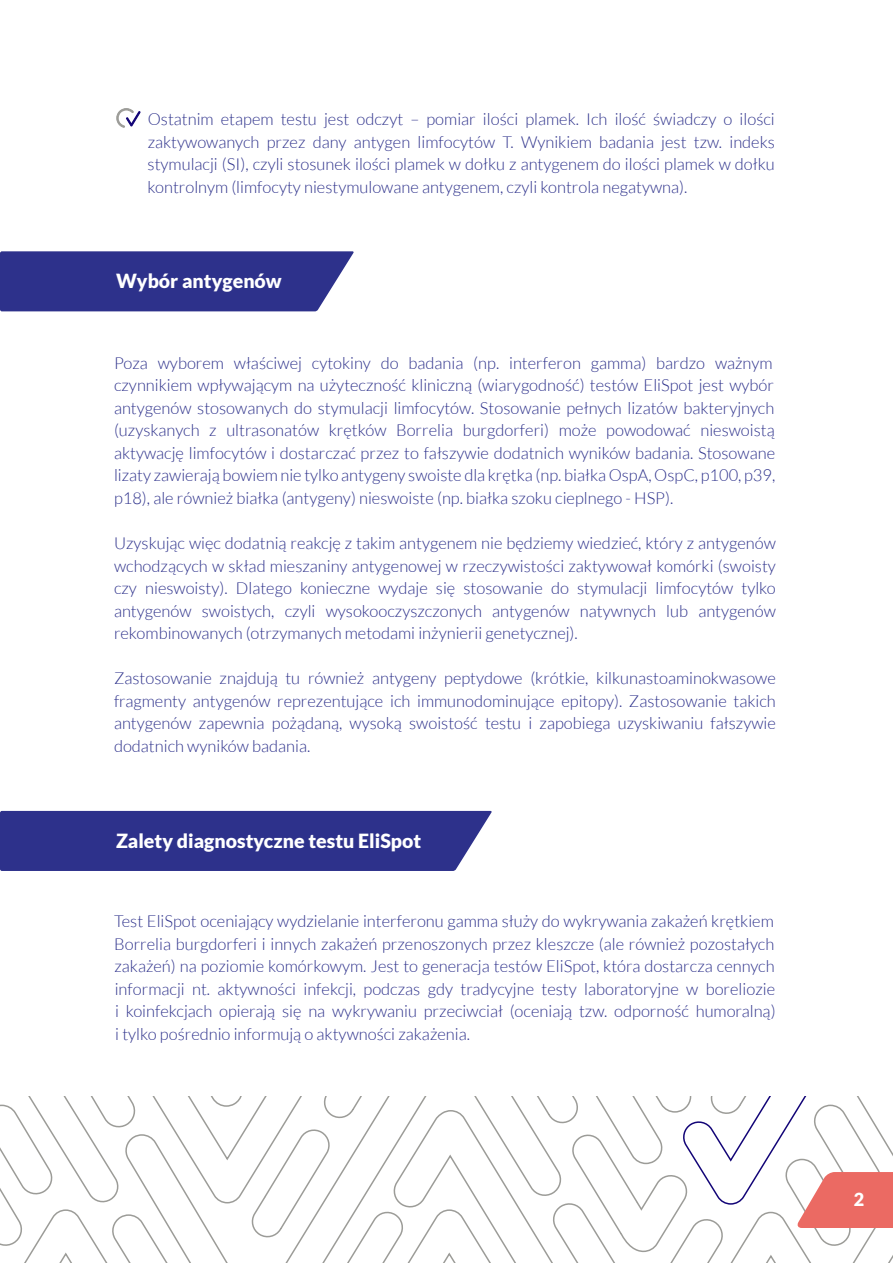
<style>
.page{position:relative;width:893px;height:1263px;background:#fff}
.page>*{position:absolute;margin:0;border:0;box-sizing:border-box;transform-origin:0 0}
.t1{font:900 19.5px "Lato";color:#fff}
.t2{font:900 18px "Lato";color:#fff}
.t3{font:300 16.5px/22.5px "Lato";color:#2d318b;text-align:justify}
</style>
<div class="page">
<div style="left:0;top:811px;width:492px;height:60px;background:#2d318b"></div>
<svg style="left:116px;top:108px;width:25px;height:20px"></svg>
<div style="left:0;top:251px;width:354px;height:60px;background:#2d318b"></div>
<svg style="left:0;top:1096px;width:893px;height:167px"></svg>
<p class="t3" style="left:148px;top:108px;width:629px">Ostatnim etapem testu jest odczyt – pomiar ilości plamek. Ich ilość świadczy o ilości zaktywowanych przez dany antygen limfocytów T. Wynikiem badania jest tzw. indeks stymulacji (SI), czyli stosunek ilości plamek w dołku z antygenem do ilości plamek w dołku kontrolnym (limfocyty niestymulowane antygenem, czyli kontrola negatywna).</p>
<p class="t1" style="left:116px;top:269px;width:167px">Wybór antygenów</p>
<p class="t3" style="left:114px;top:352px;width:663px;text-align:left">Poza wyborem właściwej cytokiny do badania (np. interferon gamma) bardzo ważnym czynnikiem wpływającym na użyteczność kliniczną (wiarygodność) testów EliSpot jest wybór antygenów stosowanych do stymulacji limfocytów. Stosowanie pełnych lizatów bakteryjnych (uzyskanych z ultrasonatów krętków Borrelia burgdorferi) może powodować nieswoistą aktywację limfocytów i dostarczać przez to fałszywie dodatnich wyników badania. Stosowane lizaty zawierają bowiem nie tylko antygeny swoiste dla krętka (np. białka OspA, OspC, p100, p39, p18), ale również białka (antygeny) nieswoiste (np. białka szoku cieplnego - HSP).</p>
<p class="t3" style="left:114px;top:532px;width:663px">Uzyskując więc dodatnią reakcję z takim antygenem nie będziemy wiedzieć, który z antygenów wchodzących w skład mieszaniny antygenowej w rzeczywistości zaktywował komórki (swoisty czy nieswoisty). Dlatego konieczne wydaje się stosowanie do stymulacji limfocytów tylko antygenów swoistych, czyli wysokooczyszczonych antygenów natywnych lub antygenów rekombinowanych (otrzymanych metodami inżynierii genetycznej).</p>
<p class="t3" style="left:114px;top:667px;width:663px">Zastosowanie znajdują tu również antygeny peptydowe (krótkie, kilkunastoaminokwasowe fragmenty antygenów reprezentujące ich immunodominujące epitopy). Zastosowanie takich antygenów zapewnia pożądaną, wysoką swoistość testu i zapobiega uzyskiwaniu fałszywie dodatnich wyników badania.</p>
<p class="t1" style="left:116px;top:829px;width:307px">Zalety diagnostyczne testu EliSpot</p>
<p class="t3" style="left:114px;top:910px;width:663px">Test EliSpot oceniający wydzielanie interferonu gamma służy do wykrywania zakażeń krętkiem Borrelia burgdorferi i innych zakażeń przenoszonych przez kleszcze (ale również pozostałych zakażeń) na poziomie komórkowym. Jest to generacja testów EliSpot, która dostarcza cennych informacji nt. aktywności infekcji, podczas gdy tradycyjne testy laboratoryjne w boreliozie i koinfekcjach opierają się na wykrywaniu przeciwciał (oceniają tzw. odporność humoralną) i tylko pośrednio informują o aktywności zakażenia.</p>
<p class="t2" style="left:854px;top:1189px;width:12px">2</p>
</div>
